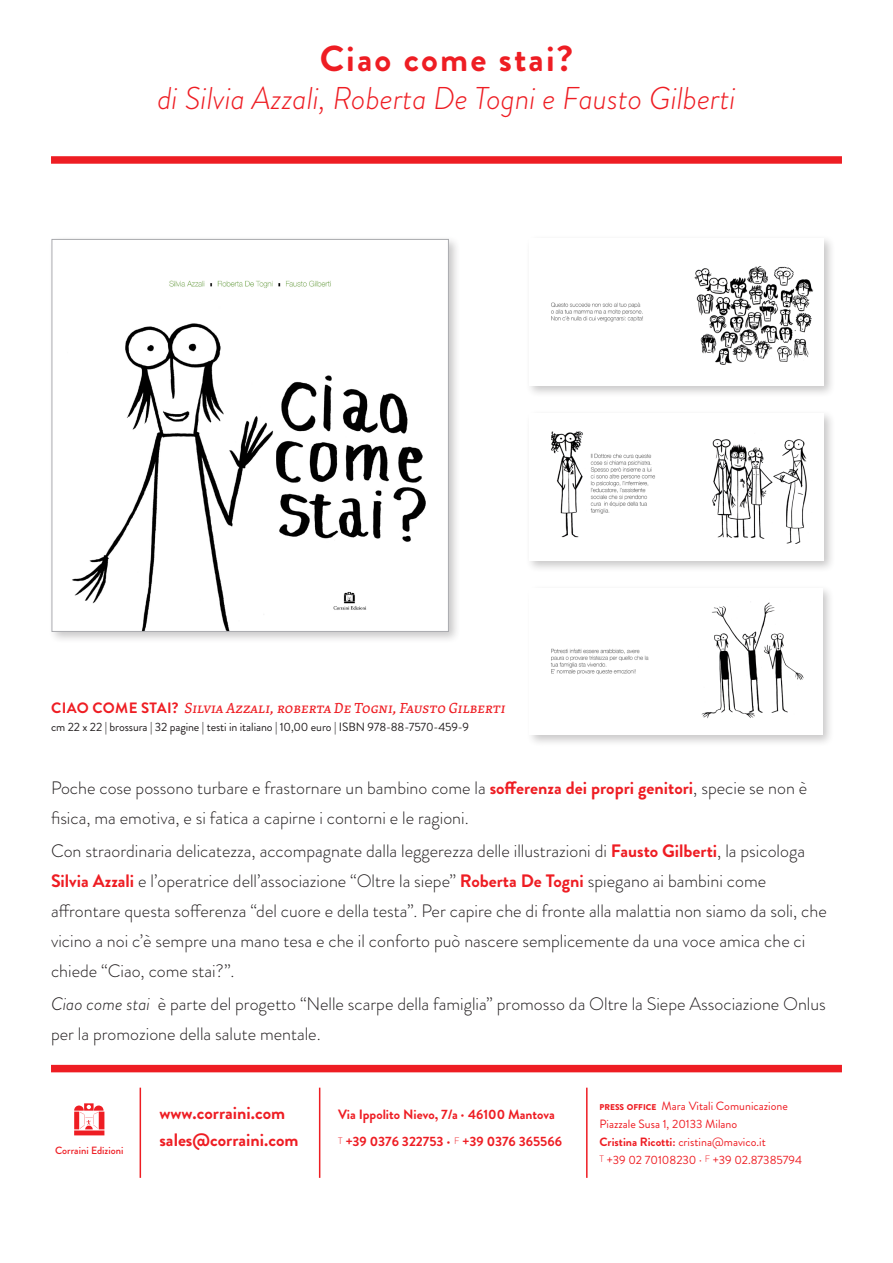
<style>
.page{position:relative;width:893px;height:1263px;background:#fff}
.page>*{position:absolute;margin:0;border:0;box-sizing:border-box;transform-origin:0 0}
.Pro_Ed__Paragraph{font:700 36px "Brandon Grotesque";letter-spacing:.06em;color:#ee1d23}
.Pro_Ed__Paragraph-2{font:italic 300 31.5px "Brandon Grotesque";color:#ee1d23}
.GC__Body_Copy__1{font:300 18px/30px "Brandon Grotesque";color:#231f20}
.t1{font:700 18px "Brandon Grotesque";color:#ee1d23}
.GC__Caption___Info{font:italic 15px "Skolar";color:#ee1d23}
.t2{font:700 13.5px "Brandon Grotesque";color:#ee1d23}
.t3{font:12px "Brandon Grotesque";color:#ee1d23}
.GC__Caption___Info-2{font:12px "Brandon Grotesque";letter-spacing:-.01em;color:#231f20}
.GC__Caption___Info-3{font:500 10.5px "Brandon Grotesque";color:#ee1d23}
.s1{font-family:"Brandon Grotesque";font-weight:700;font-style:normal}
.s2{font-weight:700;color:#ee1d23}
.s3{font-style:italic}
.s4{font-weight:300;font-size:9.45px}
.s5{font-weight:900;font-size:8.4px}
.s6{font-weight:700}
</style>
<div class="page">
<div style="left:51px;top:156px;width:791px;height:8px;background:#ee1d23"></div>
<div style="left:48px;top:235px;width:413px;height:409px;background:#231f20;opacity:.25"></div>
<img style="left:54px;top:241px;width:392px;height:388px">
<div style="left:52px;top:239px;width:396px;height:392px;border:1px solid #a8a9ad"></div>
<div style="left:526px;top:584px;width:309px;height:163px;background:#231f20;opacity:.25"></div>
<img style="left:530px;top:588px;width:292px;height:147px">
<div style="left:525px;top:234px;width:311px;height:164px;background:#231f20;opacity:.25"></div>
<img style="left:529px;top:238px;width:294px;height:147px">
<div style="left:525px;top:409px;width:311px;height:164px;background:#231f20;opacity:.25"></div>
<img style="left:529px;top:413px;width:294px;height:147px">
<svg style="left:74px;top:1103px;width:30px;height:32px"></svg>
<div style="left:51px;top:1065px;width:791px;height:7px;background:#ee1d23"></div>
<hr style="left:140px;top:1088px;width:1px;height:90px;background:#ee1d23">
<hr style="left:319px;top:1088px;width:1px;height:90px;background:#ee1d23">
<hr style="left:586px;top:1088px;width:2px;height:90px;background:#ee1d23">
<p class="Pro_Ed__Paragraph" style="left:320px;top:34px;width:255px">Ciao come stai?</p>
<p class="Pro_Ed__Paragraph-2" style="left:157px;top:77px;width:580px">di Silvia Azzali, Roberta De Togni e Fausto Gilberti</p>
<p class="GC__Caption___Info" style="left:51px;top:696px;width:456px"><span class="s1">CIAO COME STAI?</span> Silvia Azzali, roberta De Togni, Fausto Gilberti</p>
<p class="GC__Caption___Info-2" style="left:51px;top:718px;width:419px">cm 22 x 22 | brossura | 32 pagine | testi in italiano | 10,00 euro | ISBN 978-88-7570-459-9</p>
<p class="GC__Body_Copy__1" style="left:51px;top:773px;width:758px">Poche cose possono turbare e frastornare un bambino come la <span class="s2">sofferenza dei propri genitori</span>, specie se non è fisica, ma emotiva, e si fatica a capirne i contorni e le ragioni.</p>
<p class="GC__Body_Copy__1" style="left:51px;top:836px;width:777px">Con straordinaria delicatezza, accompagnate dalla leggerezza delle illustrazioni di <span class="s2">Fausto Gilberti</span>, la psicologa <span class="s2">Silvia Azzali</span> e l’operatrice dell’associazione “Oltre la siepe” <span class="s2">Roberta De Togni</span> spiegano ai bambini come affrontare questa sofferenza “del cuore e della testa”. Per capire che di fronte alla malattia non siamo da soli, che vicino a noi c’è sempre una mano tesa e che il conforto può nascere semplicemente da una voce amica che ci chiede “Ciao, come stai?”.</p>
<p class="GC__Body_Copy__1" style="left:51px;top:989px;width:776px"><span class="s3">Ciao come stai</span> è parte del progetto “Nelle scarpe della famiglia” promosso da Oltre la Siepe Associazione Onlus per la promozione della salute mentale.</p>
<p class="GC__Caption___Info-3" style="left:55px;top:1143px;width:70px">Corraini Edizioni</p>
<p class="t1" style="left:159px;top:1100px;width:127px">www.corraini.com</p>
<p class="t1" style="left:159px;top:1127px;width:141px">sales@corraini.com</p>
<p class="t2" style="left:338px;top:1104px;width:218px">Via Ippolito Nievo, 7/a · 46100 Mantova</p>
<p class="t2" style="left:338px;top:1131px;width:225px"><span class="s4">t</span> +39 0376 322753 · <span class="s4">f</span> +39 0376 365566</p>
<p class="t3" style="left:600px;top:1097px;width:190px"><span class="s5">PRESS OFFICE</span> Mara Vitali Comunicazione</p>
<p class="t3" style="left:600px;top:1115px;width:139px">Piazzale Susa 1, 20133 Milano</p>
<p class="t3" style="left:600px;top:1133px;width:168px"><span class="s6">Cristina Ricotti:</span> cristina@mavico.it</p>
<p class="t3" style="left:600px;top:1151px;width:204px"><span class="s4">t</span> +39 02 70108230 · <span class="s4">f</span> +39 02.87385794</p>
</div>
